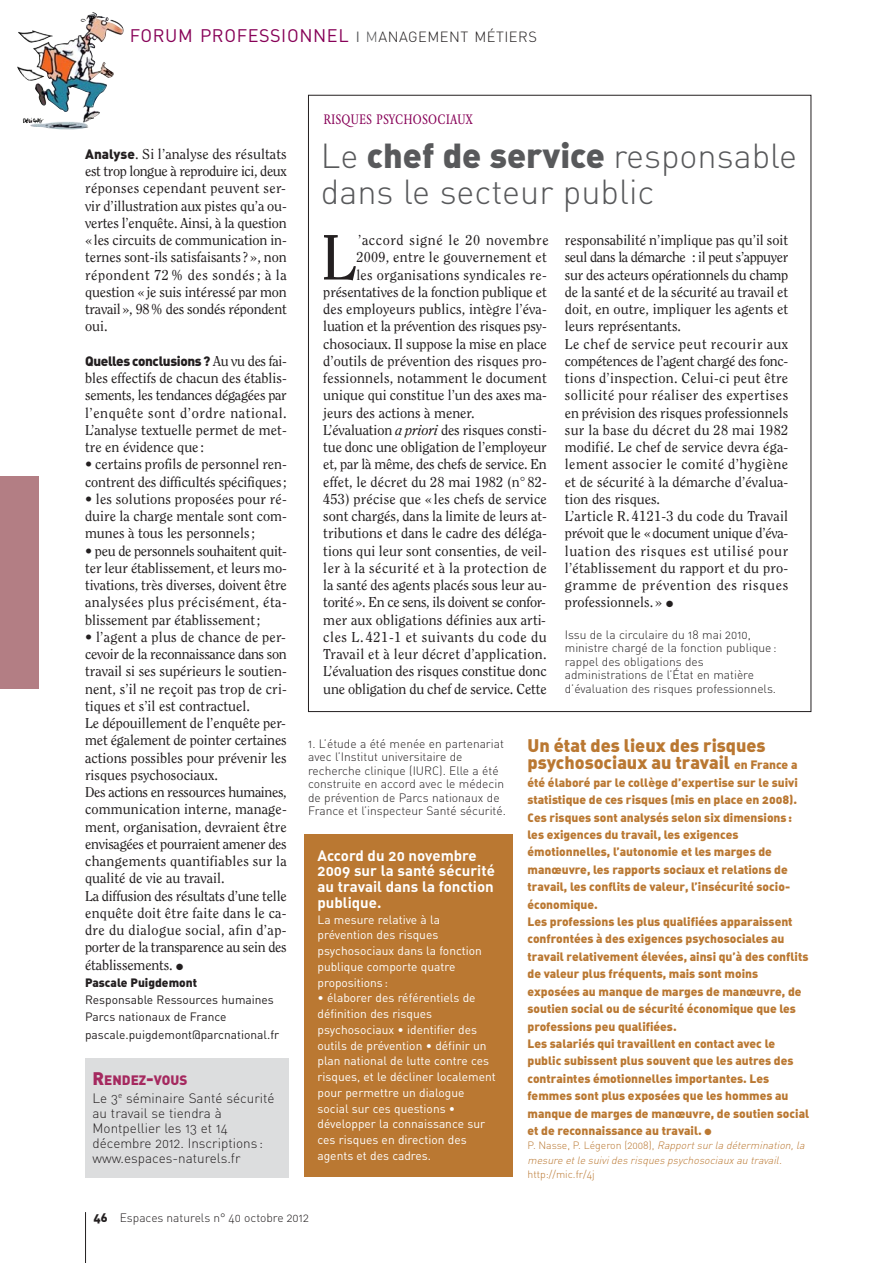
<style>
.page{position:relative;width:893px;height:1263px;background:#fff}
.page>*{position:absolute;margin:0;border:0;box-sizing:border-box;transform-origin:0 0}
.t1{font:63.45px "Clearface";color:#231f20}
.t2{font:300 34.35px/36px "DIN";color:#58595b}
.t3{font:18px/17.4px "DIN Black Alternate";color:#ba7832}
.t4{font:18px "DIN";letter-spacing:.035em;color:#870057}
.t5{font:15px/15.8px "DIN Bold Alternate";color:#fff}
.t6{font:14.25px/17.2px "Clearface";color:#231f20;text-align:justify}
.t7{font:14.25px "Clearface";letter-spacing:.02em;color:#231f20}
.t8{font:14.25px "Clearface";letter-spacing:.04em;color:#231f20}
.t9{font:14.25px "Clearface";letter-spacing:-.025em;color:#231f20}
.t10{font:14.25px "Clearface";letter-spacing:.03em;color:#231f20}
.t11{font:13.5px/15px "DIN Light Alternate";color:#231f20}
.t12{font:13.5px "DIN Black Alternate";letter-spacing:-.025em;color:#231f20}
.t13{font:condensed 13.5px "Garamond BE";letter-spacing:.02em;color:#870057}
.t14{font:900 13.5px "DIN";color:#a5295f}
.t15{font:12px/17.4px "DIN Black Alternate";color:#ba7832}
.t16{font:12px/13.5px "DIN Light Alternate";color:#231f20}
.t17{font:12px/15.8px "DIN Regular Alternate";color:#fff}
.t18{font:12px/17.2px "DIN Regular Alternate";color:#231f20}
.t19{font:12px "DIN Black Alternate";color:#231f20}
.t20{font:italic 10.5px/14.4px "DIN Light Alternate";color:#ba7832}
.t21{font:10.5px "DIN Light Alternate";color:#ba7832}
.s1{font-size:14.7px;color:#58595b}
.s2{font-weight:300;font-size:14.7px;color:#58595b}
.s3{font-weight:300;font-size:14.7px;color:#231f20}
.s4{font-family:"DIN Black Alternate";font-size:13.5px}
.s5{font-family:"Clearface";font-size:14.25px}
.s6{font-size:18px}
.s7{font-family:"DIN Black Alternate";font-weight:400}
.s8{font-style:italic}
.s9{font-size:12px}
.s10{font-style:normal}
.s11{font-family:"DIN Black Alternate"}
</style>
<div class="page">
<hr style="left:85px;top:1212px;width:1px;height:51px;background:#231f20">
<div style="left:0;top:476px;width:38px;height:213px;background:#b37e84"></div>
<div style="left:85px;top:1059px;width:203px;height:119px;background:#dcddde"></div>
<div style="left:304px;top:834px;width:208px;height:343px;background:#ba7832"></div>
<img style="left:34px;top:12px;width:90px;height:111px">
<p class="t4" style="left:130px;top:29px;width:408px">FORUM PROFESSIONNEL <span class="s1">I</span> <span class="s2">M</span><span class="s3">ANAGEMENT MÉTIERS</span></p>
<p class="t6" style="left:85px;top:146px;width:203px"><span class="s4">Analyse</span>. Si l’analyse des résultats est trop longue à reproduire ici, deux réponses cependant peuvent ser&shy;vir d’illustration aux pistes qu’a ou&shy;vertes l’enquête. Ainsi, à la question «les circuits de communication in&shy;ternes sont-ils satisfaisants?», non répondent 72 % des sondés ; à la question «je suis intéressé par mon travail», 98% des sondés répondent oui.</p>
<p class="t12" style="left:85px;top:356px;width:203px">Quelles conclusions ? <span class="s5">Au vu des fai-</span></p>
<p class="t6" style="left:85px;top:370px;width:203px">bles effectifs de chacun des établis&shy;sements, les tendances dégagées par l’enquête sont d’ordre national.<br>L’analyse textuelle permet de met&shy;tre en évidence que :</p>
<p class="t6" style="left:85px;top:457px;width:203px">• certains profils de personnel ren&shy;contrent des difficultés spécifiques;</p>
<p class="t6" style="left:85px;top:491px;width:203px">• les solutions proposées pour ré&shy;duire la charge mentale sont com&shy;munes à tous les personnels ;</p>
<p class="t6" style="left:85px;top:543px;width:203px">• peu de personnels souhaitent quit&shy;ter leur établissement, et leurs mo&shy;tivations, très diverses, doivent être analysées plus précisément, éta&shy;blissement par établissement;</p>
<p class="t6" style="left:85px;top:629px;width:203px;text-align:left">• l’agent a plus de chance de per&shy;cevoir de la reconnaissance dans son travail si ses supérieurs le soutien&shy;nent, s’il ne reçoit pas trop de cri&shy;tiques et s’il est contractuel.<br>Le dépouillement de l’enquête per&shy;met également de pointer certaines actions possibles pour prévenir les risques psychosociaux.<br>Des actions en ressources humaines, communication interne, manage&shy;ment, organisation, devraient être envisagées et pourraient amener des changements quantifiables sur la qualité de vie au travail.<br>La diffusion des résultats d’une telle enquête doit être faite dans le ca&shy;dre du dialogue social, afin d’ap&shy;porter de la transparence au sein des établissements. ●</p>
<p class="t19" style="left:85px;top:978px;width:113px">Pascale Puigdemont</p>
<p class="t18" style="left:85px;top:992px;width:195px">Responsable Ressources humaines<br>Parcs nationaux de France pascale.puigdemont@parcnational.fr</p>
<p class="t14" style="left:93px;top:1076px;width:96px"><span class="s6">R</span>ENDEZ<span class="s6">-</span>VOUS</p>
<p class="t11" style="left:93px;top:1092px;width:183px">Le 3<sup>e</sup> séminaire Santé sécurité au travail se tiendra à<br>Montpellier les 13 et 14 décembre 2012. Inscriptions : www.espaces-naturels.fr</p>
<p class="t13" style="left:324px;top:113px;width:150px">RISQUES PSYCHOSOCIAUX</p>
<h2 class="t2" style="left:321px;top:142px;width:477px">Le <span class="s7">chef de service</span> responsable dans le secteur public</h2>
<h1 class="t1" style="left:321px;top:231px;width:37px">L</h1>
<p class="t8" style="left:358px;top:234px;width:192px">’accord signé le 20 novembre</p>
<p class="t6" style="left:564px;top:232px;width:225px;text-align:left">responsabilité n’implique pas qu’il soit seul dans la démarche : il peut s’appuyer sur des acteurs opérationnels du champ de la santé et de la sécurité au travail et doit, en outre, impliquer les agents et leurs représentants.<br>Le chef de service peut recourir aux compétences de l’agent chargé des fonc&shy;tions d’inspection. Celui-ci peut être sollicité pour réaliser des expertises en prévision des risques professionnels sur la base du décret du 28 mai 1982 modifié. Le chef de service devra éga&shy;lement associer le comité d’hygiène et de sécurité à la démarche d’évalua&shy;tion des risques.<br>L’article R. 4121-3 du code du Travail prévoit que le «document unique d’éva&shy;luation des risques est utilisé pour l’établissement du rapport et du pro&shy;gramme de prévention des risques professionnels. » ●</p>
<p class="t16" style="left:564px;top:629px;width:213px">Issu de la circulaire du 18 mai 2010, ministre chargé de la fonction publique : rappel des obligations des administrations de l’État en matière d’évaluation des risques professionnels.</p>
<p class="t7" style="left:356px;top:251px;width:192px">2009, entre le gouvernement et</p>
<p class="t7" style="left:356px;top:269px;width:192px">les organisations syndicales re-</p>
<p class="t6" style="left:323px;top:284px;width:225px">présentatives de la fonction publique et</p>
<p class="t6" style="left:323px;top:301px;width:225px">des employeurs publics, intègre l’éva-</p>
<p class="t6" style="left:323px;top:319px;width:225px">luation et la prévention des risques psy-</p>
<p class="t6" style="left:323px;top:336px;width:225px">chosociaux. Il suppose la mise en place</p>
<p class="t6" style="left:323px;top:353px;width:225px">d’outils de prévention des risques pro-</p>
<p class="t6" style="left:323px;top:370px;width:225px">fessionnels, notamment le document</p>
<p class="t6" style="left:323px;top:388px;width:225px">unique qui constitue l’un des axes ma-</p>
<p class="t6" style="left:323px;top:405px;width:153px">jeurs des actions à mener.</p>
<p class="t6" style="left:323px;top:422px;width:225px">L’évaluation <span class="s8">a priori</span> des risques consti-</p>
<p class="t6" style="left:323px;top:439px;width:225px">tue donc une obligation de l’employeur</p>
<p class="t6" style="left:323px;top:457px;width:225px">et, par là même, des chefs de service. En</p>
<p class="t6" style="left:323px;top:474px;width:225px">effet, le décret du 28 mai 1982 (n°82-</p>
<p class="t6" style="left:323px;top:491px;width:225px">453) précise que « les chefs de service</p>
<p class="t6" style="left:323px;top:508px;width:225px">sont chargés, dans la limite de leurs at-</p>
<p class="t6" style="left:323px;top:526px;width:225px">tributions et dans le cadre des déléga-</p>
<p class="t6" style="left:323px;top:543px;width:225px">tions qui leur sont consenties, de veil-</p>
<p class="t10" style="left:323px;top:562px;width:225px">ler à la sécurité et à la protection de</p>
<p class="t6" style="left:323px;top:577px;width:225px">la santé des agents placés sous leur au-</p>
<p class="t9" style="left:323px;top:596px;width:224px">torité». En ce sens, ils doivent se confor-</p>
<p class="t6" style="left:323px;top:612px;width:224px">mer aux obligations définies aux arti-</p>
<p class="t8" style="left:323px;top:631px;width:225px">cles L. 421-1 et suivants du code du</p>
<p class="t7" style="left:323px;top:648px;width:225px">Travail et à leur décret d’application.</p>
<p class="t6" style="left:323px;top:664px;width:225px">L’évaluation des risques constitue donc</p>
<p class="t6" style="left:323px;top:681px;width:225px">une obligation du chef de service. Cette</p>
<p class="t16" style="left:308px;top:738px;width:199px">1. L’étude a été menée en partenariat avec l’Institut universitaire de recherche clinique (IURC). Elle a été construite en accord avec le médecin de prévention de Parcs nationaux de France et l’inspecteur Santé sécurité.</p>
<p class="t5" style="left:317px;top:849px;width:179px">Accord du 20 novembre<br>2009 sur la santé sécurité au travail dans la fonction publique.</p>
<p class="t17" style="left:317px;top:913px;width:166px">La mesure relative à la prévention des risques psychosociaux dans la fonction publique comporte quatre propositions :</p>
<p class="t17" style="left:317px;top:992px;width:180px">• élaborer des référentiels de définition des risques psychosociaux • identifier des outils de prévention • définir un plan national de lutte contre ces risques, et le décliner localement pour permettre un dialogue social sur ces questions • développer la connaissance sur ces risques en direction des agents et des cadres.</p>
<p class="t3" style="left:527px;top:738px;width:271px">Un état des lieux des risques psychosociaux au travail <span class="s9">en France a</span></p>
<p class="t15" style="left:527px;top:775px;width:283px">été élaboré par le collège d’expertise sur le suivi statistique de ces risques (mis en place en 2008).<br>Ces risques sont analysés selon six dimensions : les exigences du travail, les exigences émotionnelles, l’autonomie et les marges de manœuvre, les rapports sociaux et relations de travail, les conflits de valeur, l’insécurité socio&shy;économique.<br>Les professions les plus qualifiées apparaissent confrontées à des exigences psychosociales au travail relativement élevées, ainsi qu’à des conflits de valeur plus fréquents, mais sont moins exposées au manque de marges de manœuvre, de soutien social ou de sécurité économique que les professions peu qualifiées.<br>Les salariés qui travaillent en contact avec le public subissent plus souvent que les autres des contraintes émotionnelles importantes. Les femmes sont plus exposées que les hommes au manque de marges de manœuvre, de soutien social et de reconnaissance au travail. ●</p>
<p class="t20" style="left:527px;top:1140px;width:281px"><span class="s10">P. N a ss e , P. L é g e ro n ( 2 0 0 8 ) ,</span> Rapportsur la détermination,la mesure etle suivides risques psychosociaux au travail.</p>
<p class="t21" style="left:527px;top:1171px;width:69px">http://mic.fr/4j</p>
<p class="t16" style="left:93px;top:1212px;width:217px"><span class="s11">46</span> Espaces naturels n° 40 octobre 2012</p>
</div>
